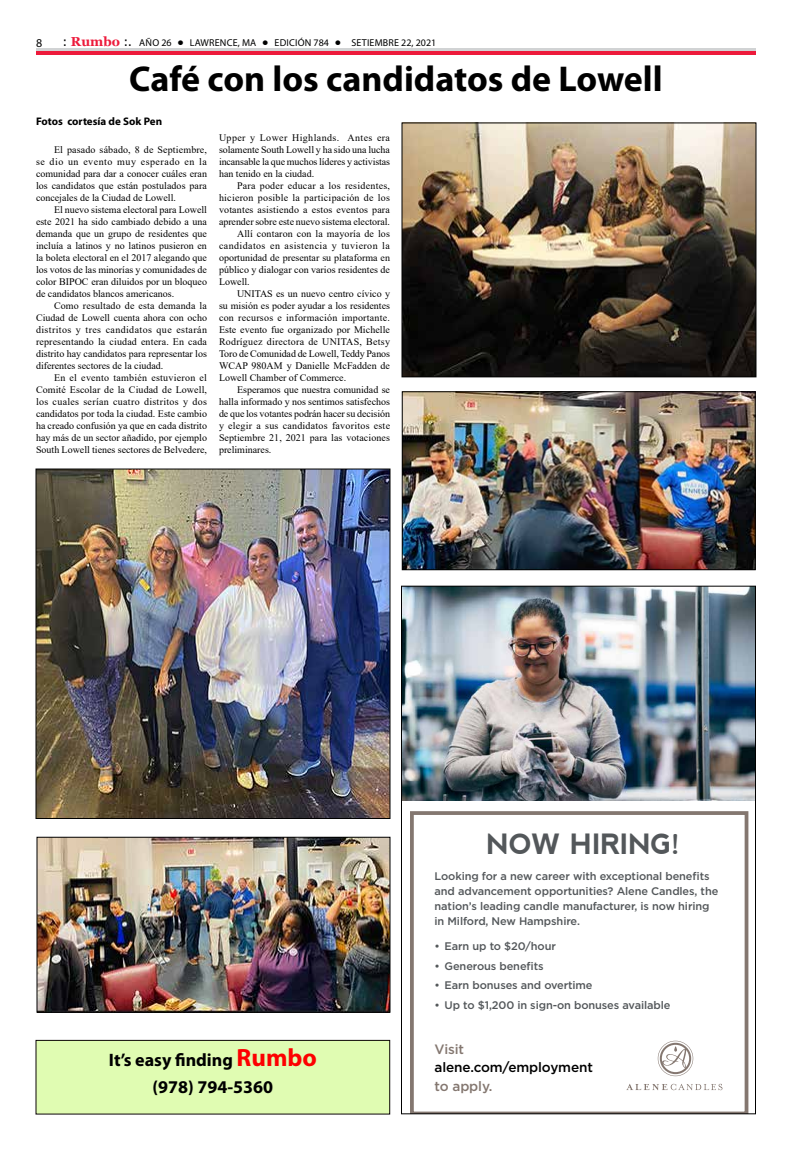
<style>
.page{position:relative;width:792px;height:1152px;background:#fff}
.page>*{position:absolute;margin:0;border:0;box-sizing:border-box;transform-origin:0 0}
.t1{font:700 36px "Myriad Pro";color:#000}
.t2{font:700 28px "nevis";color:#53575a}
.t3{font:700 18px/27px "Myriad Pro";color:#000;text-align:center}
.t4{font:500 13.6px "Gotham";letter-spacing:-.01em;color:#000}
.t5{font:500 13.6px "Gotham";letter-spacing:-.01em;color:#847770}
.t6{font:12px "Myriad Pro";color:#000}
.t7{font:500 11px/15px "Gotham";letter-spacing:-.01em;color:#53575a}
.t8{font:700 11px "Myriad Pro";color:#000}
.t9{font:10px/12px "Times New Roman";color:#000;text-align:justify}
.t10{font:10px "Times New Roman";letter-spacing:.025em;color:#000}
.t11{font:10px "Myriad Pro";letter-spacing:.02em;color:#000}
.t12{font:10px "Times New Roman";letter-spacing:.04em;color:#000}
.s1{font-family:"Tahoma";font-size:12px}
.s2{font-family:"Georgia";font-weight:700;font-size:13px;color:#ed1a3b}
.s3{font-family:"Tahoma";font-weight:700;color:#fff}
.s4{font-size:25px;color:#fd0000}
</style>
<div class="page">
<div style="left:36px;top:50px;width:720px;height:5px;background:#ed1a3b"></div>
<hr style="left:36px;top:48px;width:720px;height:2px;background:#d1d3d4">
<img style="left:404px;top:125px;width:350px;height:250px">
<div style="left:402px;top:123px;width:354px;height:254px;border:1px solid #000"></div>
<img style="left:38px;top:471px;width:350px;height:346px">
<div style="left:36px;top:469px;width:354px;height:350px;border:1px solid #000"></div>
<img style="left:404px;top:394px;width:350px;height:174px">
<div style="left:402px;top:392px;width:354px;height:178px;border:1px solid #000"></div>
<img style="left:39px;top:839px;width:349px;height:171px">
<div style="left:37px;top:837px;width:353px;height:175px;border:1px solid #000"></div>
<img style="left:403px;top:588px;width:351px;height:213px">
<svg style="left:410px;top:811px;width:338px;height:301px"></svg>
<svg style="left:658px;top:1041px;width:35px;height:35px"></svg>
<svg style="left:626px;top:1084px;width:96px;height:6px"></svg>
<div style="left:36px;top:1040px;width:354px;height:74px;background:#e0fcb2"></div>
<div style="left:36px;top:1040px;width:354px;height:74px;border:1px solid #0c0607"></div>
<p class="t6" style="left:36px;top:36px;width:8px">8</p>
<p class="t11" style="left:63px;top:36px;width:375px"><span class="s1">:</span> <span class="s2">Rumbo</span> <span class="s1">:.</span> AÑO 26 <span class="s3">•</span> LAWRENCE, MA <span class="s3">•</span> EDICIÓN 784 <span class="s3">•</span> SETIEMBRE 22, 2021</p>
<h1 class="t1" style="left:129px;top:55px;width:535px">Café con los candidatos de Lowell</h1>
<p class="t8" style="left:36px;top:114px;width:128px">Fotos cortesía de Sok Pen</p>
<p class="t9" style="left:36px;top:143px;width:173px;text-indent:18px">El pasado sábado, 8 de Septiembre, se dio un evento muy esperado en la comunidad para dar a conocer cuáles eran los candidatos que están postulados para concejales de la Ciudad de Lowell.</p>
<p class="t9" style="left:36px;top:203px;width:173px;text-indent:18px">El nuevo sistema electoral para Lowell este 2021 ha sido cambiado debido a una demanda que un grupo de residentes que incluía a latinos y no latinos pusieron en la boleta electoral en el 2017 alegando que los votos de las minorías y comunidades de color BIPOC eran diluidos por un bloqueo de candidatos blancos americanos.</p>
<p class="t9" style="left:36px;top:299px;width:173px;text-indent:18px">Como resultado de esta demanda la Ciudad de Lowell cuenta ahora con ocho distritos y tres candidatos que estarán representando la ciudad entera. En cada distrito hay candidatos para representar los diferentes sectores de la ciudad.</p>
<p class="t9" style="left:36px;top:371px;width:173px;text-indent:18px">En el evento también estuvieron el Comité Escolar de la Ciudad de Lowell, los cuales serían cuatro distritos y dos candidatos por toda la ciudad. Este cambio ha creado confusión ya que en cada distrito hay más de un sector añadido, por ejemplo South Lowell tienes sectores de Belvedere,</p>
<p class="t9" style="left:219px;top:131px;width:173px">Upper y Lower Highlands. Antes era solamente South Lowell y ha sido una lucha incansable la que muchos líderes y activistas han tenido en la ciudad.</p>
<p class="t10" style="left:237px;top:178px;width:155px">Para poder educar a los residentes,</p>
<p class="t10" style="left:219px;top:190px;width:173px">hicieron posible la participación de los</p>
<p class="t9" style="left:219px;top:203px;width:172px">votantes asistiendo a estos eventos para</p>
<p class="t9" style="left:219px;top:215px;width:173px">aprender sobre este nuevo sistema electoral.</p>
<p class="t9" style="left:237px;top:227px;width:155px">Allí contaron con la mayoría de los</p>
<p class="t12" style="left:219px;top:238px;width:172px">candidatos en asistencia y tuvieron la</p>
<p class="t9" style="left:219px;top:251px;width:173px">oportunidad de presentar su plataforma en</p>
<p class="t9" style="left:219px;top:263px;width:173px">público y dialogar con varios residentes de</p>
<p class="t9" style="left:219px;top:275px;width:32px">Lowell.</p>
<p class="t9" style="left:237px;top:287px;width:154px">UNITAS es un nuevo centro cívico y</p>
<p class="t9" style="left:219px;top:299px;width:173px">su misión es poder ayudar a los residentes</p>
<p class="t10" style="left:219px;top:310px;width:173px">con recursos e información importante.</p>
<p class="t9" style="left:219px;top:323px;width:173px">Este evento fue organizado por Michelle</p>
<p class="t10" style="left:219px;top:334px;width:173px">Rodríguez directora de UNITAS, Betsy</p>
<p class="t9" style="left:219px;top:347px;width:173px">Toro de Comunidad de Lowell, Teddy Panos</p>
<p class="t9" style="left:219px;top:359px;width:173px">WCAP 980AM y Danielle McFadden de</p>
<p class="t9" style="left:219px;top:371px;width:129px">Lowell Chamber of Commerce.</p>
<p class="t9" style="left:237px;top:383px;width:154px">Esperamos que nuestra comunidad se</p>
<p class="t9" style="left:219px;top:395px;width:173px">halla informado y nos sentimos satisfechos</p>
<p class="t9" style="left:219px;top:407px;width:173px">de que los votantes podrán hacer su decisión</p>
<p class="t10" style="left:219px;top:418px;width:173px">y elegir a sus candidatos favoritos este</p>
<p class="t9" style="left:219px;top:431px;width:172px">Septiembre 21, 2021 para las votaciones</p>
<p class="t9" style="left:219px;top:443px;width:54px">preliminares.</p>
<h3 class="t3" style="left:109px;top:1046px;width:210px">It’s easy finding <span class="s4">Rumbo </span>(978) 794-5360</h3>
<h2 class="t2" style="left:487px;top:828px;width:195px">NOW HIRING!</h2>
<p class="t7" style="left:435px;top:869px;width:285px">Looking for a new career with exceptional benefits and advancement opportunities? Alene Candles, the nation’s leading candle manufacturer, is now hiring in Milford, New Hampshire.</p>
<p class="t7" style="left:435px;top:939px;width:123px">• Earn up to $20/hour</p>
<p class="t7" style="left:435px;top:958px;width:111px">• Generous benefits</p>
<p class="t7" style="left:435px;top:978px;width:160px">• Earn bonuses and overtime</p>
<p class="t7" style="left:435px;top:997px;width:237px">• Up to $1,200 in sign-on bonuses available</p>
<h3 class="t5" style="left:435px;top:1040px;width:31px">Visit</h3>
<h3 class="t4" style="left:435px;top:1058px;width:160px">alene.com/employment</h3>
<h3 class="t5" style="left:435px;top:1077px;width:59px">to apply.</h3>
</div>
